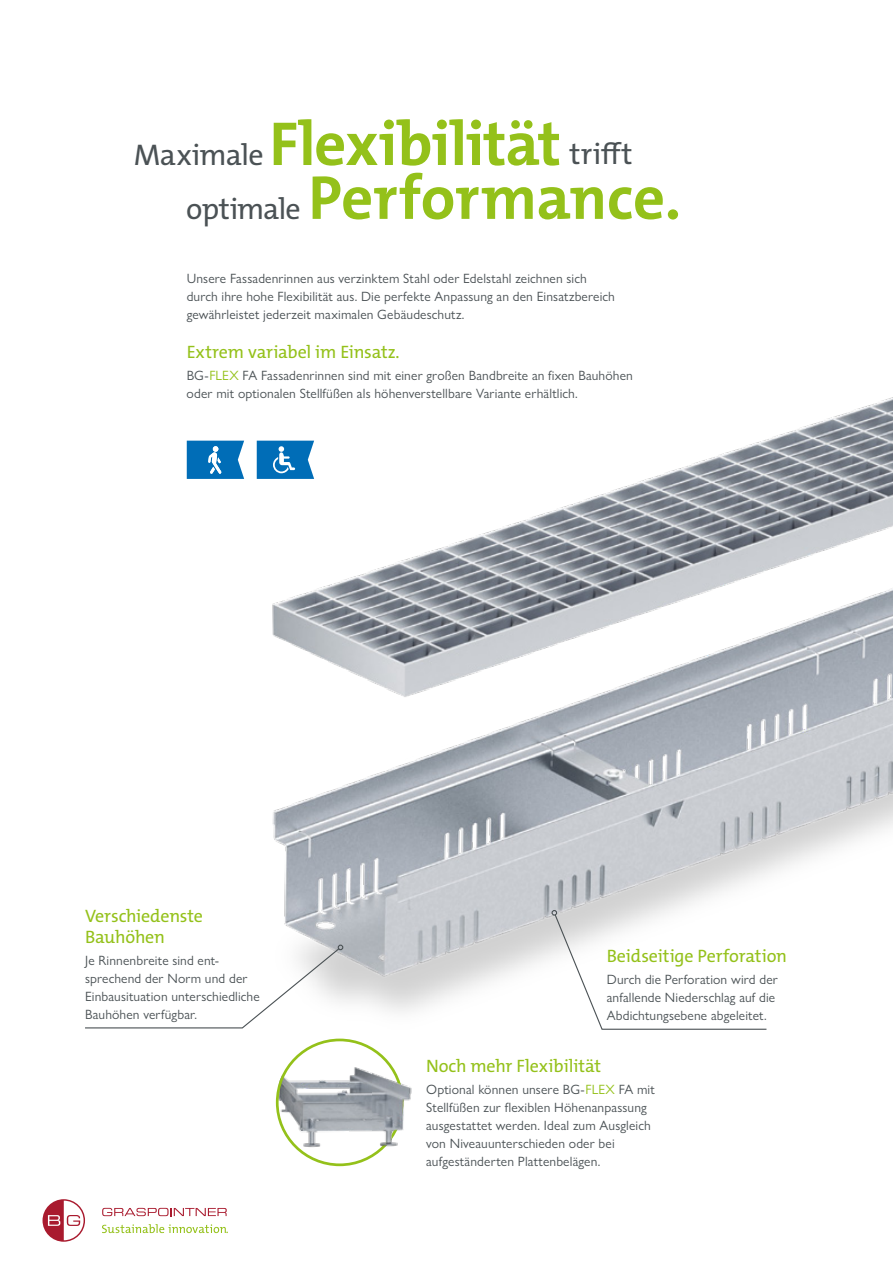
<style>
.page{position:relative;width:893px;height:1263px;background:#fff}
.page>*{position:absolute;margin:0;border:0;box-sizing:border-box;transform-origin:0 0}
.t1{font:700 62.55px/53.8px "The Mix E2 s";letter-spacing:-.01em;color:#94c11a;text-align:center}
.t2{font:30px "The Mix E2 s";letter-spacing:-.025em;color:#4b5255}
.t3{font:18px/21px "The Mix E2 s";letter-spacing:-.01em;color:#94c11a}
.t4{font:13.5px/18px "Gill Sans Nova";letter-spacing:.01em;color:#4b5255}
.s1{font-weight:400;font-size:30px;color:#4b5255}
.s2{color:#94c11a}
</style>
<div class="page">
<svg style="left:187px;top:441px;width:49px;height:38px;background:#177abd"></svg>
<img style="left:236px;top:397px;width:657px;height:673px">
<svg style="left:85px;top:944px;width:258px;height:85px"></svg>
<svg style="left:551px;top:910px;width:217px;height:120px"></svg>
<img style="left:276px;top:1038px;width:127px;height:128px;border-radius:64px">
<div style="left:276px;top:1038px;width:127px;height:128px;border:3px solid #94c11a;border-radius:50%"></div>
<img style="left:372px;top:1054px;width:42px;height:104px">
<svg style="left:102px;top:1208px;width:125px;height:8px"></svg>
<svg style="left:43px;top:1199px;width:42px;height:43px"></svg>
<svg style="left:102px;top:1224px;width:126px;height:9px"></svg>
<h1 class="t1" style="left:186px;top:117px;width:496px">Flexibilität <span class="s1">trifft<br>optimale</span> Performance.</h1>
<h2 class="t2" style="left:134px;top:136px;width:131px">Maximale</h2>
<p class="t4" style="left:187px;top:269px;width:430px">Unsere Fassadenrinnen aus verzinktem Stahl oder Edelstahl zeichnen sich durch ihre hohe Flexibilität aus. Die perfekte Anpassung an den Einsatzbereich gewährleistet jederzeit maximalen Gebäudeschutz.</p>
<h3 class="t3" style="left:187px;top:341px;width:215px">Extrem variabel im Einsatz.</h3>
<p class="t4" style="left:187px;top:366px;width:448px">BG-<span class="s2">FLEX</span> FA Fassadenrinnen sind mit einer großen Bandbreite an fixen Bauhöhen oder mit optionalen Stellfüßen als höhenverstellbare Variante erhältlich.</p>
<h3 class="t3" style="left:85px;top:905px;width:120px">Verschiedenste<br>Bauhöhen</h3>
<p class="t4" style="left:85px;top:951px;width:176px">Je Rinnenbreite sind ent&shy;sprechend der Norm und der<br>Einbausituation unterschiedliche<br>Bauhöhen verfügbar.</p>
<h3 class="t3" style="left:607px;top:945px;width:182px">Beidseitige Perforation</h3>
<p class="t4" style="left:607px;top:970px;width:173px">Durch die Perforation wird der anfallende Niederschlag auf die<br>Abdichtungsebene abgeleitet.</p>
<h3 class="t3" style="left:426px;top:1055px;width:176px">Noch mehr Flexibilität</h3>
<p class="t4" style="left:426px;top:1080px;width:230px">Optional können unsere BG-<span class="s2">FLEX</span> FA mit Stellfüßen zur flexiblen Höhenanpassung ausgestattet werden. Ideal zum Ausgleich von Niveauunterschieden oder bei aufgeständerten Plattenbelägen.</p>
</div>
